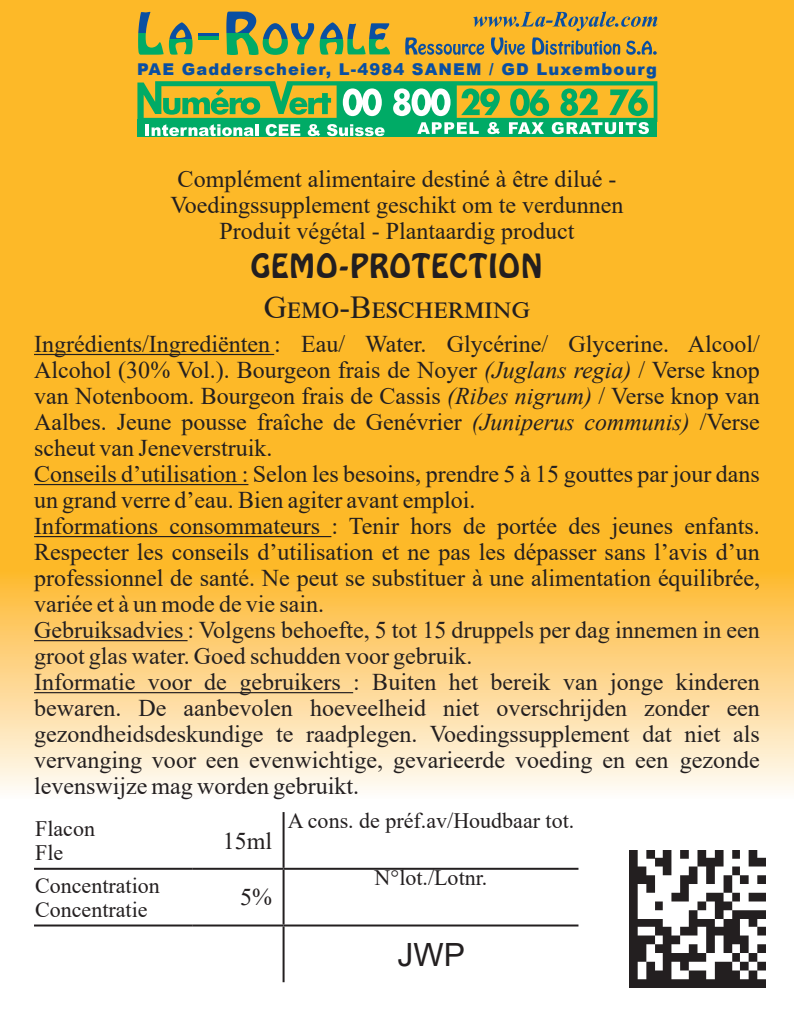
<style>
.page{position:relative;width:794px;height:1021px;background:#fff}
.page>*{position:absolute;margin:0;border:0;box-sizing:border-box;transform-origin:0 0}
.Sous_Nom{font:32px "Times New Roman";color:#231f20}
.Nom_Produit{font:32px "Hobo BT";color:#231f20}
.t1{font:32px "Arial";color:#231f20}
.Ingédients{font:24px/26px "Times New Roman";color:#231f20;text-align:justify}
.Complément_alimentai{font:24px/26px "Times New Roman";color:#231f20}
.DLC{font:22px/24px "Times New Roman";color:#231f20}
.t2{font:900 16.4px "Arial";letter-spacing:.07em;color:#0a4fa2}
.s1{font-style:italic}
</style>
<div class="page">
<div style="left:0;top:0;width:794px;height:1020px;background:#fdb928"></div>
<div style="left:0;top:729px;width:794px;height:291px;background:#fff"></div>
<div style="left:0;top:568px;width:794px;height:230px;background:linear-gradient(to bottom,#feb72d,#fefbf8)"></div>
<svg style="left:473px;top:12px;width:157px;height:19px"></svg>
<svg style="left:631px;top:17px;width:10px;height:10px"></svg>
<svg style="left:641px;top:17px;width:16px;height:10px"></svg>
<svg style="left:405px;top:37px;width:79px;height:18px"></svg>
<svg style="left:491px;top:37px;width:33px;height:18px"></svg>
<svg style="left:532px;top:37px;width:88px;height:18px"></svg>
<svg style="left:626px;top:41px;width:30px;height:14px"></svg>
<svg style="left:138px;top:12px;width:54px;height:43px"></svg>
<svg style="left:226px;top:12px;width:88px;height:43px"></svg>
<svg style="left:320px;top:22px;width:70px;height:33px"></svg>
<svg style="left:198px;top:33px;width:21px;height:7px"></svg>
<div style="left:137px;top:119px;width:520px;height:18px;background:#00ab66"></div>
<svg style="left:137px;top:81px;width:520px;height:55px"></svg>
<img style="left:629px;top:850px;width:137px;height:137px">
<hr style="left:282px;top:812px;width:2px;height:55px;background:#231f20">
<hr style="left:34px;top:867px;width:159px;height:2px;background:#231f20">
<hr style="left:193px;top:867px;width:90px;height:2px;background:#231f20">
<hr style="left:283px;top:867px;width:295px;height:2px;background:#231f20">
<hr style="left:282px;top:869px;width:2px;height:55px;background:#231f20">
<hr style="left:34px;top:924px;width:159px;height:2px;background:#231f20">
<hr style="left:193px;top:924px;width:90px;height:2px;background:#231f20">
<hr style="left:283px;top:924px;width:295px;height:2px;background:#231f20">
<hr style="left:282px;top:926px;width:2px;height:56px;background:#231f20">
<hr style="left:34px;top:354px;width:240px;height:1px;background:#231f20">
<hr style="left:34px;top:484px;width:214px;height:1px;background:#231f20">
<hr style="left:34px;top:536px;width:297px;height:1px;background:#231f20">
<hr style="left:34px;top:640px;width:154px;height:1px;background:#231f20">
<hr style="left:34px;top:692px;width:319px;height:1px;background:#231f20">
<p class="t2" style="left:137px;top:57px;width:521px">PAE Gadderscheier, L-4984 SANEM / GD Luxembourg</p>
<p class="Complément_alimentai" style="left:170px;top:165px;width:454px">Complément alimentaire destiné à être dilué -<br>Voedingssupplement geschikt om te verdunnen</p>
<p class="Complément_alimentai" style="left:220px;top:217px;width:356px">Produit végétal - Plantaardig product</p>
<p class="Nom_Produit" style="left:250px;top:246px;width:294px">GEMO-PROTECTION</p>
<p class="Sous_Nom" style="left:264px;top:284px;width:268px">Gemo-Bescherming</p>
<p class="Ingédients" style="left:34px;top:330px;width:727px">Ingrédients/Ingrediënten : Eau/ Water. Glycérine/ Glycerine. Alcool/ Alcohol (30% Vol.). Bourgeon frais de Noyer <span class="s1">(Juglans regia)</span> / Verse knop van Notenboom. Bourgeon frais de Cassis <span class="s1">(Ribes nigrum)</span> / Verse knop van Aalbes. Jeune pousse fraîche de Genévrier <span class="s1">(Juniperus communis)</span> /Verse scheut van Jeneverstruik.</p>
<p class="Ingédients" style="left:34px;top:460px;width:727px">Conseils d’utilisation : Selon les besoins, prendre 5 à 15 gouttes par jour dans un grand verre d’eau. Bien agiter avant emploi.</p>
<p class="Ingédients" style="left:34px;top:512px;width:727px">Informations consommateurs : Tenir hors de portée des jeunes enfants.<br>Respecter les conseils d’utilisation et ne pas les dépasser sans l’avis d’un professionnel de santé. Ne peut se substituer à une alimentation équilibrée, variée et à un mode de vie sain.</p>
<p class="Ingédients" style="left:34px;top:616px;width:727px">Gebruiksadvies : Volgens behoefte, 5 tot 15 druppels per dag innemen in een groot glas water. Goed schudden voor gebruik.</p>
<p class="Ingédients" style="left:34px;top:668px;width:727px">Informatie voor de gebruikers : Buiten het bereik van jonge kinderen bewaren. De aanbevolen hoeveelheid niet overschrijden zonder een gezondheidsdeskundige te raadplegen. Voedingssupplement dat niet als vervanging voor een evenwichtige, gevarieerde voeding en een gezonde levenswijze mag worden gebruikt.</p>
<p class="DLC" style="left:35px;top:816px;width:61px">Flacon<br>Fle</p>
<p class="Ingédients" style="left:223px;top:827px;width:51px">15ml</p>
<p class="DLC" style="left:35px;top:872px;width:126px">Concentration<br>Concentratie</p>
<p class="Ingédients" style="left:240px;top:883px;width:33px">5%</p>
<p class="DLC" style="left:288px;top:808px;width:288px">A cons. de préf.av/Houdbaar tot.</p>
<p class="DLC" style="left:375px;top:865px;width:114px">N°lot./Lotnr.</p>
<p class="t1" style="left:397px;top:932px;width:69px">JWP</p>
</div>
